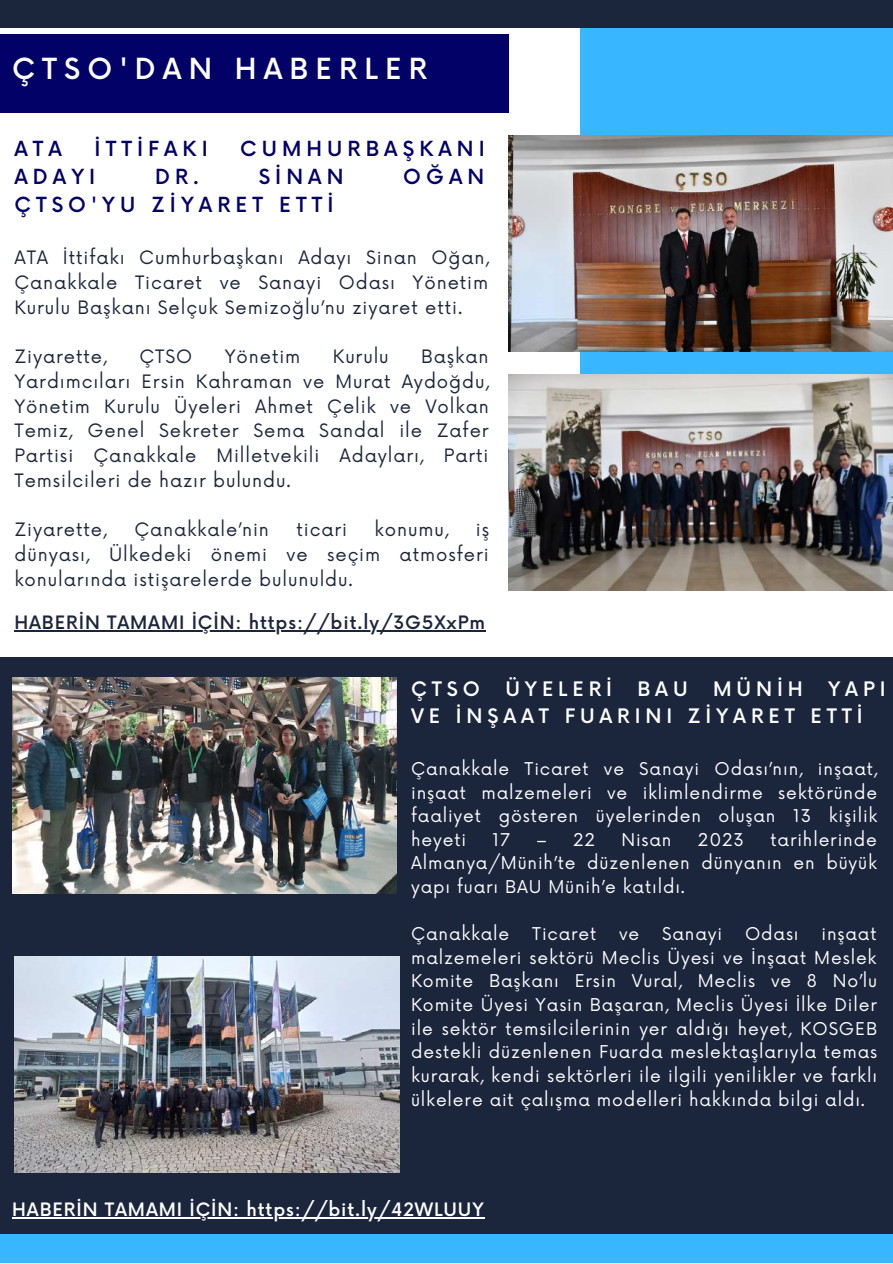
<style>
.page{position:relative;width:893px;height:1264px;background:#fff}
.page>*{position:absolute;margin:0;border:0;box-sizing:border-box;transform-origin:0 0}
.t1{font:500 28.35px "Now";letter-spacing:.25em;color:#fff}
.t2{font:500 20.25px "Now";letter-spacing:.25em;color:#010168}
.t3{font:500 19.5px/27px "Now";letter-spacing:.25em;color:#fff}
.t4{font:18px/24.8px "Now";letter-spacing:.05em;color:#1b253c;text-align:justify}
.t5{font:500 18px "Now";letter-spacing:.05em;color:#1b253c}
.t6{font:500 18px "Now";letter-spacing:.05em;color:#fff}
.t7{font:17.25px/23.5px "Now";letter-spacing:.05em;color:#fff;text-align:justify}
</style>
<div class="page">
<div style="left:580px;top:13px;width:312px;height:569px;background:#38b6ff"></div>
<div style="left:0;top:657px;width:892px;height:596px;background:#1b253c"></div>
<div style="left:0;top:0;width:892px;height:27px;background:#1b253c"></div>
<div style="left:0;top:1234px;width:892px;height:28px;background:#38b6ff"></div>
<img style="left:508px;top:135px;width:384px;height:216px">
<div style="left:0;top:34px;width:508px;height:79px;background:#010168"></div>
<img style="left:12px;top:677px;width:385px;height:216px">
<img style="left:14px;top:956px;width:385px;height:216px">
<img style="left:508px;top:374px;width:384px;height:216px">
<hr style="left:14px;top:630px;width:235px;height:1px;background:#1b253c">
<hr style="left:249px;top:630px;width:237px;height:1px;background:#1b253c">
<hr style="left:12px;top:1217px;width:234px;height:1px;background:#fff">
<hr style="left:246px;top:1217px;width:238px;height:1px;background:#fff">
<h1 class="t1" style="left:12px;top:54px;width:416px">ÇTSO'DAN HABERLER</h1>
<p class="t2" style="left:14px;top:138px;width:49px">ATA</p>
<p class="t2" style="left:95px;top:138px;width:115px">İTTİFAKI</p>
<p class="t2" style="left:240px;top:138px;width:246px">CUMHURBAŞKANI</p>
<p class="t2" style="left:14px;top:166px;width:82px">ADAYI</p>
<p class="t2" style="left:155px;top:166px;width:45px">DR.</p>
<p class="t2" style="left:259px;top:166px;width:86px">SİNAN</p>
<p class="t2" style="left:403px;top:166px;width:82px">OĞAN</p>
<p class="t2" style="left:14px;top:194px;width:320px">ÇTSO'YU ZİYARET ETTİ</p>
<p class="t4" style="left:14px;top:246px;width:476px">ATA İttifakı Cumhurbaşkanı Adayı Si nan Oğan, Çanakkale Ti caret ve Sanayi Odası Yöneti m Kurulu Başkanı Selçuk Semizoğlu’nu ziyaret etti.</p>
<p class="t4" style="left:14px;top:345px;width:94px">Ziyarette,</p>
<p class="t4" style="left:139px;top:345px;width:54px">ÇTSO</p>
<p class="t4" style="left:225px;top:345px;width:77px">Yöneti m</p>
<p class="t4" style="left:333px;top:345px;width:57px">Kurulu</p>
<p class="t4" style="left:14px;top:345px;width:476px;text-indent:407px">Başkan Yardımcıları Ersi n Kahraman ve Murat Aydoğdu, Yöneti m Kurulu Üyeleri Ahmet Çeli k ve Volkan Temiz, Genel Sekreter Sema Sandal i le Zafer Partisi</p>
<p class="t4" style="left:93px;top:444px;width:224px">Çanakkale Mi lletveki li</p>
<p class="t4" style="left:339px;top:444px;width:147px">Adayları, Parti</p>
<p class="t4" style="left:14px;top:469px;width:278px">Temsilcileri de hazır bulundu.</p>
<p class="t4" style="left:14px;top:518px;width:94px">Ziyarette,</p>
<p class="t4" style="left:134px;top:518px;width:136px">Çanakkale’ni n</p>
<p class="t4" style="left:296px;top:518px;width:49px">ti cari</p>
<p class="t4" style="left:374px;top:518px;width:75px">konumu,</p>
<p class="t4" style="left:14px;top:518px;width:476px;text-align:left;text-indent:461px">iş dünyası, Ülkedeki önemi ve seçi m atmosferi konularında istişarelerde bulunuldu.</p>
<p class="t5" style="left:14px;top:613px;width:472px">HABERİN TAMAMI İÇİN: https://bit.ly/3G5XxPm</p>
<p class="t3" style="left:411px;top:676px;width:70px">ÇTSO</p>
<p class="t3" style="left:505px;top:676px;width:108px">ÜYELERİ</p>
<p class="t3" style="left:637px;top:676px;width:52px">BAU</p>
<p class="t3" style="left:713px;top:676px;width:91px">MÜNİH</p>
<p class="t3" style="left:411px;top:676px;width:476px;text-indent:417px">YAPI<br>VE İNŞAAT FUARINI ZİYARET ETTİ</p>
<p class="t7" style="left:411px;top:757px;width:468px">Çanakkale Ti caret ve Sanayi Odası’nın, i nşaat, i nşaat malzemeleri ve i kli mlendi rme sektöründe faaliyet gösteren üyeleri nden oluşan 13 kişi li k heyeti</p>
<p class="t7" style="left:411px;top:828px;width:467px;text-indent:359px">tari hleri nde Almanya/Müni h’te düzenlenen dünyanın en büyük yapı fuarı BAU Müni h’e katıldı.</p>
<p class="t7" style="left:411px;top:923px;width:100px">Çanakkale</p>
<p class="t7" style="left:532px;top:923px;width:66px">Ti caret</p>
<p class="t7" style="left:619px;top:923px;width:22px">ve</p>
<p class="t7" style="left:662px;top:923px;width:59px">Sanayi</p>
<p class="t7" style="left:745px;top:923px;width:55px">Odası</p>
<p class="t7" style="left:492px;top:828px;width:19px">17</p>
<p class="t7" style="left:536px;top:828px;width:60px">– 22</p>
<p class="t7" style="left:621px;top:828px;width:52px">Nisan</p>
<p class="t7" style="left:698px;top:828px;width:48px">2023</p>
<p class="t7" style="left:411px;top:923px;width:467px;text-indent:410px">i nşaat malzemeleri sektörü Meclis Üyesi ve İnşaat Meslek Komite Başkanı Ersi n Vural, Meclis ve 8 No’lu Komite Üyesi Yasi n Başaran, Meclis Üyesi İlke Di ler ile sektör temsilcilerinin yer aldığı heyet, KOSGEB destekli düzenlenen Fuarda meslektaşlarıyla temas kurarak, kendi sektörleri ile ilgili yenili kler ve farklı ülkelere ait çalışma modelleri hakkında bi lgi aldı.</p>
<p class="t6" style="left:12px;top:1200px;width:473px">HABERİN TAMAMI İÇİN: https://bit.ly/42WLUUY</p>
</div>
